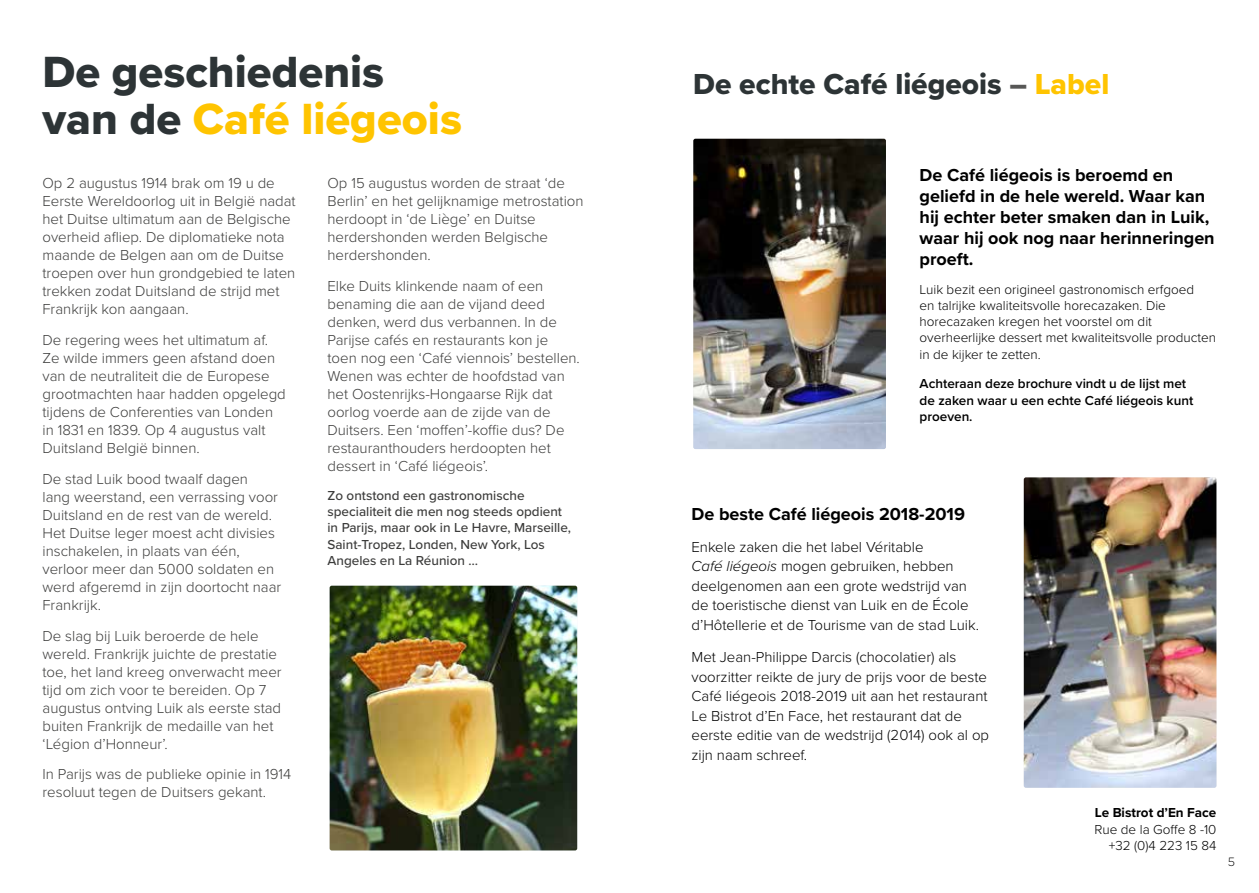
<style>
.page{position:relative;width:1259px;height:893px;background:#fff}
.page>*{position:absolute;margin:0;border:0;box-sizing:border-box;transform-origin:0 0}
.t1{font:45.3px/47px "Proxima Nova Extrabld";color:#2d3436}
.t2{font:30px "Proxima Nova Extrabld";color:#2d3436}
.t3{font:700 18px/21px "Proxima Nova";color:#000}
.t4{font:300 15px/18px "Proxima Nova";color:#3c3c3b}
.t5{font:300 15px/19.5px "Proxima Nova";color:#000}
.t6{font:300 13.5px/16.5px "Proxima Nova";color:#000}
.t7{font:500 13.5px/16.2px "Proxima Nova";color:#3c3c3b}
.t8{font:600 13.5px/16.2px "Proxima Nova";color:#000}
.t9{font:700 13.5px "Proxima Nova";color:#000}
.t10{font:300 12px "Gotham";color:#000}
.s1{color:#ffc400}
.s2{color:#575756}
.s3{font-style:italic}
</style>
<div class="page">
<img style="left:693px;top:139px;width:193px;height:310px">
<img style="left:1023px;top:477px;width:193px;height:311px">
<img style="left:330px;top:586px;width:247px;height:264px">
<h1 class="t1" style="left:43px;top:47px;width:421px">De geschiedenis van de <span class="s1">Café liégeois</span></h1>
<p class="t4" style="left:43px;top:173px;width:255px">Op 2 augustus 1914 brak om 19 u de Eerste Wereldoorlog uit in België nadat het Duitse ultimatum aan de Belgische overheid afliep. De diplomatieke nota maande de Belgen aan om de Duitse troepen over hun grondgebied te laten trekken zodat Duitsland de strijd met Frankrijk kon aangaan.</p>
<p class="t4" style="left:43px;top:330px;width:245px">De regering wees het ultimatum af.<br>Ze wilde immers geen afstand doen van de neutraliteit die de Europese grootmachten haar hadden opgelegd tijdens de Conferenties van Londen in 1831 en 1839. Op 4 augustus valt Duitsland België binnen.</p>
<p class="t4" style="left:43px;top:469px;width:240px">De stad Luik bood twaalf dagen<br>lang weerstand, een verrassing voor<br>Duitsland en de rest van de wereld.<br>Het Duitse leger moest acht divisies inschakelen, in plaats van één, verloor meer dan 5000 soldaten en werd afgeremd in zijn doortocht naar<br>Frankrijk.</p>
<p class="t4" style="left:43px;top:626px;width:241px">De slag bij Luik beroerde de hele wereld. Frankrijk juichte de prestatie toe, het land kreeg onverwacht meer tijd om zich voor te bereiden. Op 7 augustus ontving Luik als eerste stad buiten Frankrijk de medaille van het ‘Légion d’Honneur’.</p>
<p class="t4" style="left:43px;top:764px;width:250px">In Parijs was de publieke opinie in 1914 resoluut tegen de Duitsers gekant.</p>
<p class="t4" style="left:327px;top:173px;width:257px">Op 15 augustus worden de straat ‘de<br>Berlin’ en het gelijknamige metrostation herdoopt in ‘de Liège’ en Duitse herdershonden werden Belgische herdershonden.</p>
<p class="t4" style="left:327px;top:276px;width:254px">Elke Duits klinkende naam of een benaming die aan de vijand deed denken, werd dus verbannen. In de Parijse cafés en restaurants kon je toen nog een ‘Café viennois’ bestellen.<br>Wenen was echter de hoofdstad van het Oostenrijks-Hongaarse Rijk dat oorlog voerde aan de zijde van de Duitsers. Een ‘moffen’-koffie dus? De restauranthouders herdoopten het dessert in ‘Café liégeois’.</p>
<p class="t7" style="left:327px;top:487px;width:245px">Zo ontstond een gastronomische specialiteit die men nog steeds opdient in Parijs, maar ook in Le Havre, Marseille, Saint-Tropez, Londen, New York, Los Angeles en La Réunion …</p>
<h2 class="t2" style="left:693px;top:61px;width:417px">De echte Café liégeois <span class="s2">–</span> <span class="s1">Label</span></h2>
<p class="t3" style="left:919px;top:164px;width:297px">De Café liégeois is beroemd en geliefd in de hele wereld. Waar kan hij echter beter smaken dan in Luik, waar hij ook nog naar herinneringen proeft.</p>
<p class="t6" style="left:919px;top:280px;width:298px">Luik bezit een origineel gastronomisch erfgoed<br>en talrijke kwaliteitsvolle horecazaken. Die horecazaken kregen het voorstel om dit overheerlijke dessert met kwaliteitsvolle producten in de kijker te zetten.</p>
<p class="t8" style="left:919px;top:375px;width:275px">Achteraan deze brochure vindt u de lijst met de zaken waar u een echte Café liégeois kunt proeven.</p>
<p class="t3" style="left:691px;top:503px;width:275px">De beste Café liégeois 2018-2019</p>
<p class="t5" style="left:691px;top:536px;width:289px">Enkele zaken die het label Véritable<br><span class="s3">Café liégeois</span> mogen gebruiken, hebben deelgenomen aan een grote wedstrijd van de toeristische dienst van Luik en de École d’Hôtellerie et de Tourisme van de stad Luik.</p>
<p class="t5" style="left:691px;top:647px;width:299px">Met Jean-Philippe Darcis (chocolatier) als voorzitter reikte de jury de prijs voor de beste Café liégeois 2018-2019 uit aan het restaurant Le Bistrot d’En Face, het restaurant dat de eerste editie van de wedstrijd (2014) ook al op zijn naam schreef.</p>
<p class="t9" style="left:1094px;top:803px;width:123px">Le Bistrot d’En Face</p>
<p class="t6" style="left:1094px;top:820px;width:123px;text-align:right">Rue de la Goffe 8 -10 +32 (0)4 223 15 84</p>
<p class="t10" style="left:1227px;top:854px;width:9px">5</p>
</div>
